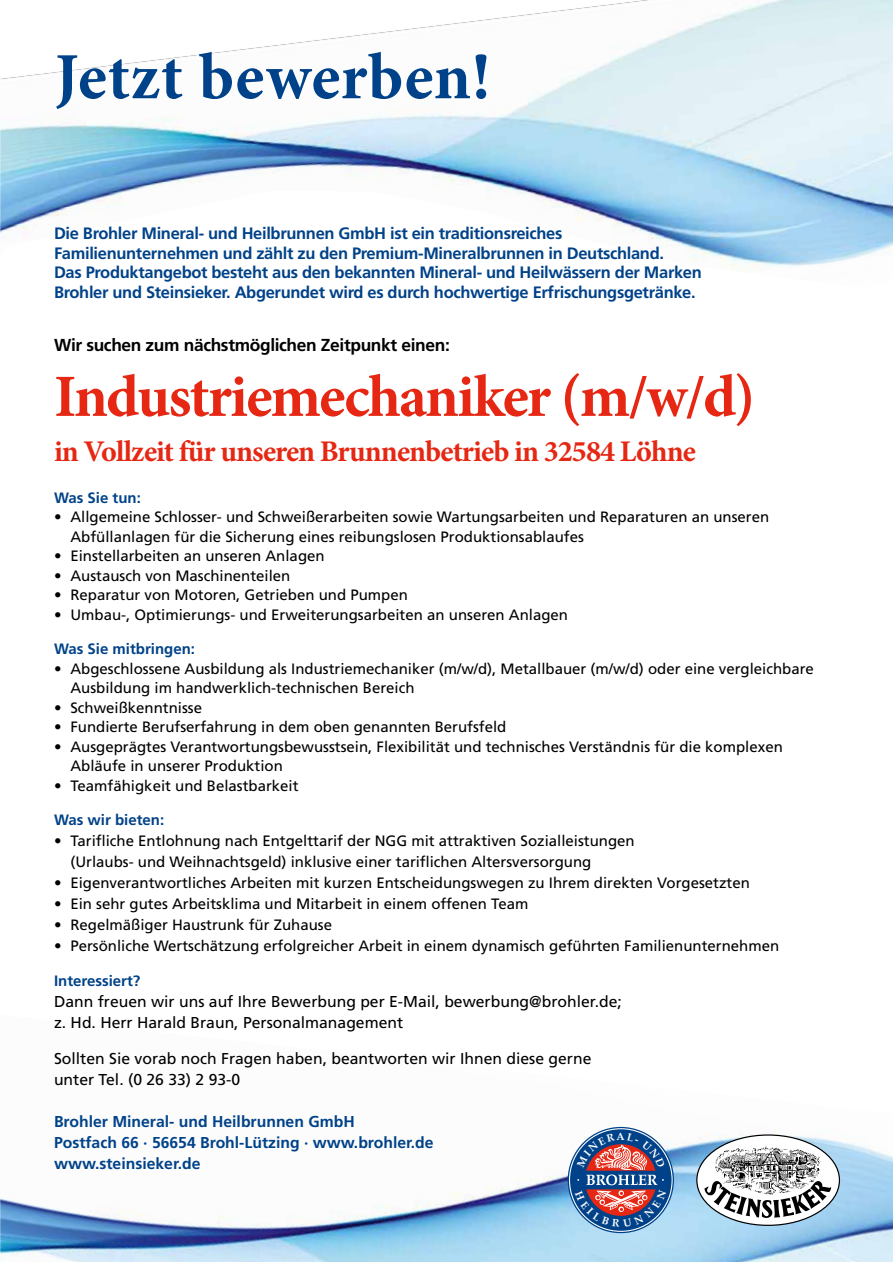
<style>
.page{position:relative;width:893px;height:1263px;background:#fff}
.page>*{position:absolute;margin:0;border:0;box-sizing:border-box;transform-origin:0 0}
.t1{font:700 66px "Minion Pro";letter-spacing:.01em;color:#004289}
.t2{font:700 60px "Minion Pro";letter-spacing:-.03em;color:#e52713}
.t3{font:700 30px "Minion Pro";letter-spacing:-.03em;color:#e52713}
.t4{font:700 17.4px "Frutiger LT Pro";letter-spacing:-.02em;color:#000}
.t5{font:700 16.5px/19.5px "Frutiger LT Pro";letter-spacing:-.02em;color:#004289}
.t6{font:15.75px/21px "Frutiger LT Pro";color:#000}
.t7{font:700 15.75px/21px "Frutiger LT Pro";color:#004289}
.t8{font:15px/19.5px "Frutiger LT Pro";color:#000}
.t9{font:700 15px "Frutiger LT Pro";color:#004289}
.t10{font:700 10.5px "Palatino Linotype";color:#fff}
</style>
<div class="page">
<img style="left:0;top:0;width:893px;height:191px">
<svg style="left:0;top:191px;width:893px;height:77px"></svg>
<img style="left:0;top:1126px;width:893px;height:136px">
<div style="left:697px;top:1135px;width:142px;height:90px;background:#fff;border-radius:50%"></div>
<img style="left:713px;top:1143px;width:110px;height:38px">
<svg style="left:704px;top:1181px;width:127px;height:37px"></svg>
<svg style="left:570px;top:1129px;width:102px;height:102px"></svg>
<svg style="left:575px;top:1133px;width:91px;height:94px;background:#696689"></svg>
<h1 class="t1" style="left:55px;top:31px;width:437px">Jetzt bewerben!</h1>
<p class="t5" style="left:54px;top:224px;width:649px">Die Brohler Mineral- und Heilbrunnen GmbH ist ein traditionsreiches Familienunternehmen und zählt zu den Premium-Mineralbrunnen in Deutschland.<br>Das Produktangebot besteht aus den bekannten Mineral- und Heilwässern der Marken Brohler und Steinsieker. Abgerundet wird es durch hochwertige Erfrischungsgetränke.</p>
<p class="t4" style="left:54px;top:335px;width:397px">Wir suchen zum nächstmöglichen Zeitpunkt einen:</p>
<h2 class="t2" style="left:54px;top:354px;width:703px">Industriemechaniker (m/w/d)</h2>
<h3 class="t3" style="left:54px;top:430px;width:643px">in Vollzeit für unseren Brunnenbetrieb in 32584 Löhne</h3>
<p class="t9" style="left:54px;top:489px;width:88px">Was Sie tun:</p>
<p class="t8" style="left:70px;top:507px;width:700px;text-indent:-16px">• Allgemeine Schlosser- und Schweißerarbeiten sowie Wartungsarbeiten und Reparaturen an unseren<br>Abfüllanlagen für die Sicherung eines reibungslosen Produktionsablaufes</p>
<p class="t8" style="left:54px;top:546px;width:272px">• Einstellarbeiten an unseren Anlagen</p>
<p class="t8" style="left:54px;top:566px;width:238px">• Austausch von Maschinenteilen</p>
<p class="t8" style="left:54px;top:585px;width:355px">• Reparatur von Motoren, Getrieben und Pumpen</p>
<p class="t8" style="left:54px;top:605px;width:515px">• Umbau-, Optimierungs- und Erweiterungsarbeiten an unseren Anlagen</p>
<p class="t9" style="left:54px;top:640px;width:143px">Was Sie mitbringen:</p>
<p class="t8" style="left:70px;top:659px;width:745px;text-indent:-16px">• Abgeschlossene Ausbildung als Industriemechaniker (m/w/d), Metallbauer (m/w/d) oder eine vergleichbare<br>Ausbildung im handwerklich-technischen Bereich</p>
<p class="t8" style="left:54px;top:698px;width:150px">• Schweißkenntnisse</p>
<p class="t8" style="left:54px;top:717px;width:454px">• Fundierte Berufserfahrung in dem oben genannten Berufsfeld</p>
<p class="t8" style="left:70px;top:737px;width:714px;text-indent:-16px">• Ausgeprägtes Verantwortungsbewusstsein, Flexibilität und technisches Verständnis für die komplexen<br>Abläufe in unserer Produktion</p>
<p class="t8" style="left:54px;top:776px;width:246px">• Teamfähigkeit und Belastbarkeit</p>
<p class="t9" style="left:54px;top:811px;width:112px">Was wir bieten:</p>
<p class="t8" style="left:70px;top:831px;width:566px;line-height:21px;text-indent:-16px">• Tarifliche Entlohnung nach Entgelttarif der NGG mit attraktiven Sozialleistungen (Urlaubs- und Weihnachtsgeld) inklusive einer tariflichen Altersversorgung</p>
<p class="t8" style="left:54px;top:873px;width:697px">• Eigenverantwortliches Arbeiten mit kurzen Entscheidungswegen zu Ihrem direkten Vorgesetzten</p>
<p class="t8" style="left:54px;top:894px;width:476px">• Ein sehr gutes Arbeitsklima und Mitarbeit in einem offenen Team</p>
<p class="t8" style="left:54px;top:915px;width:280px">• Regelmäßiger Haustrunk für Zuhause</p>
<p class="t8" style="left:54px;top:936px;width:727px">• Persönliche Wertschätzung erfolgreicher Arbeit in einem dynamisch geführten Familienunternehmen</p>
<p class="t9" style="left:54px;top:972px;width:88px">Interessiert?</p>
<p class="t6" style="left:54px;top:991px;width:569px">Dann freuen wir uns auf Ihre Bewerbung per E-Mail, bewerbung@brohler.de; z. Hd. Herr Harald Braun, Personalmanagement</p>
<p class="t6" style="left:54px;top:1048px;width:539px">Sollten Sie vorab noch Fragen haben, beantworten wir Ihnen diese gerne unter Tel. (0 26 33) 2 93-0</p>
<p class="t7" style="left:54px;top:1111px;width:381px">Brohler Mineral- und Heilbrunnen GmbH<br>Postfach 66 · 56654 Brohl-Lützing · www.brohler.de www.steinsieker.de</p>
<p class="t10" style="left:617px;top:1129px;width:10px">A</p>
</div>
